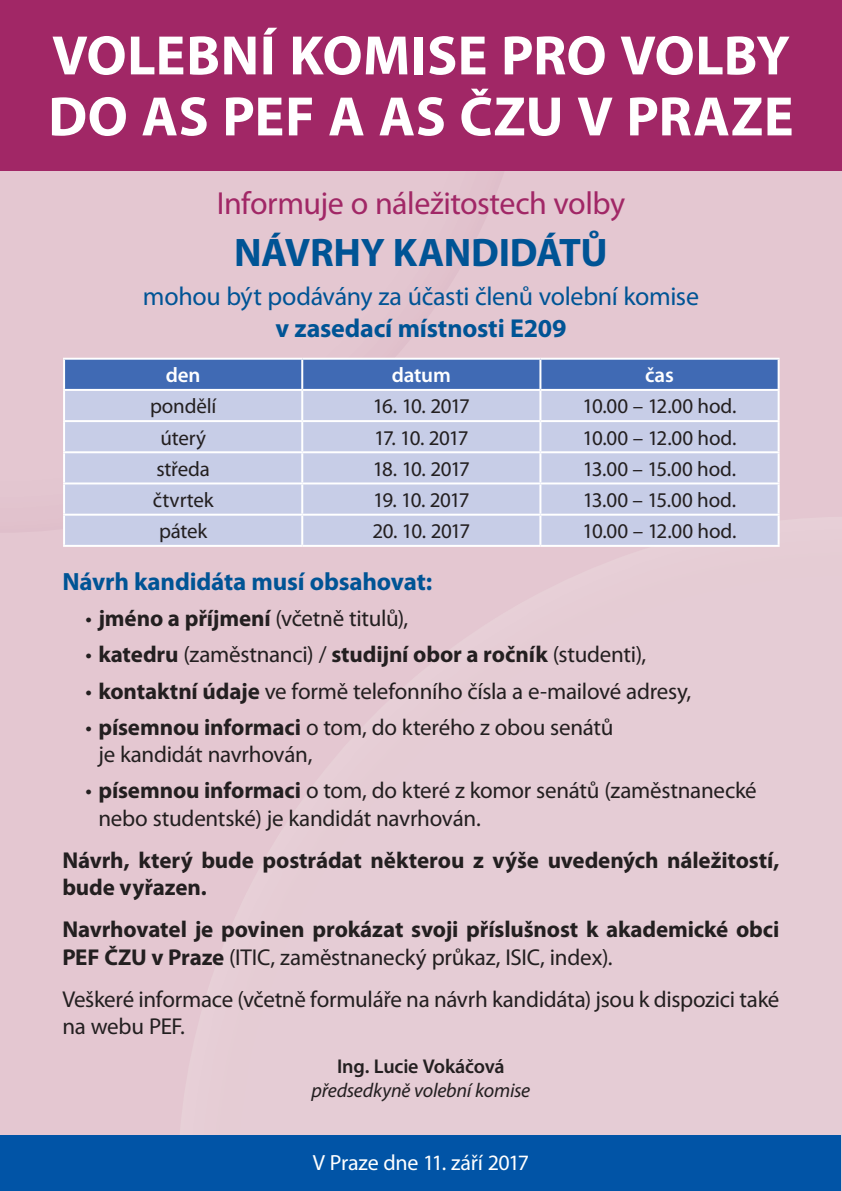
<style>
.page{position:relative;width:842px;height:1191px;background:#fff}
.page>*{position:absolute;margin:0;border:0;box-sizing:border-box;transform-origin:0 0}
.t1{font:700 56px/61px "Myriad Pro";letter-spacing:.005em;color:#fff}
.t2{font:700 40px "Myriad Pro";letter-spacing:-.01em;color:#005495}
.t3{font:32px "Myriad Pro";letter-spacing:-.015em;color:#a12766}
.t4{font:26px "Myriad Pro";letter-spacing:-.01em;color:#005495}
.t5{font:700 26px "Myriad Pro";letter-spacing:-.005em;color:#005495}
.t6{font:700 25px "Myriad Pro";letter-spacing:-.01em;color:#005495}
.t7{font:23px/27.6px "Myriad Pro";letter-spacing:-.015em;color:#231f20}
.t8{font:700 23px/27.6px "Myriad Pro";letter-spacing:-.005em;color:#231f20}
.t9{font:22px "Myriad Pro";letter-spacing:-.015em;color:#fff}
.t10{font:21px "Myriad Pro";letter-spacing:-.015em;color:#231f20}
.t11{font:600 21px "Myriad Pro";letter-spacing:-.01em;color:#fff}
.t12{font:21px "Myriad Pro";letter-spacing:.005em;color:#231f20}
.t13{font:italic 20px "Myriad Pro";letter-spacing:-.01em;color:#231f20}
.t14{font:600 20px "Myriad Pro";letter-spacing:-.01em;color:#231f20}
.s1{font-weight:700}
.s2{font-weight:400}
</style>
<div class="page">
<div style="left:0;top:170px;width:842px;height:965px;background:#e4c7d1"></div>
<div style="left:632px;top:517px;width:210px;height:674px;background:#e5ccd5"></div>
<div style="left:527px;top:553px;width:105px;height:582px;background:#e5ccd5"></div>
<div style="left:457px;top:599px;width:70px;height:536px;background:#e5ccd5"></div>
<div style="left:422px;top:643px;width:36px;height:492px;background:#e5ccd5"></div>
<div style="left:387px;top:670px;width:36px;height:465px;background:#e5ccd5"></div>
<div style="left:352px;top:701px;width:36px;height:434px;background:#e5ccd5"></div>
<div style="left:317px;top:737px;width:36px;height:398px;background:#e5ccd5"></div>
<div style="left:282px;top:779px;width:35px;height:356px;background:#e5ccd5"></div>
<div style="left:247px;top:829px;width:35px;height:306px;background:#e5ccd5"></div>
<div style="left:212px;top:891px;width:35px;height:244px;background:#e6cdd5"></div>
<div style="left:177px;top:975px;width:35px;height:160px;background:#e6cdd5"></div>
<div style="left:0;top:170px;width:355px;height:149px;background:#e4c7d1"></div>
<div style="left:355px;top:170px;width:178px;height:43px;background:#e4c7d1"></div>
<div style="left:355px;top:213px;width:107px;height:107px;background:#e4c7d1"></div>
<img style="left:461px;top:213px;width:28px;height:53px">
<div style="left:0;top:319px;width:213px;height:214px;background:#e4c7d1"></div>
<div style="left:213px;top:319px;width:177px;height:39px;background:#e4c7d1"></div>
<img style="left:390px;top:319px;width:36px;height:39px">
<div style="left:0;top:0;width:842px;height:170px;background:#a12766"></div>
<div style="left:0;top:1135px;width:841px;height:56px;background:#0154a6"></div>
<div style="left:65px;top:360px;width:713px;height:29px;background:#406ab4"></div>
<div style="left:65px;top:391px;width:713px;height:154px;background:#c7cde7"></div>
<hr style="left:63px;top:358px;width:239px;height:2px;background:#fff">
<hr style="left:63px;top:360px;width:2px;height:29px;background:#fff">
<hr style="left:302px;top:358px;width:238px;height:2px;background:#fff">
<hr style="left:301px;top:360px;width:2px;height:29px;background:#fff">
<hr style="left:540px;top:358px;width:240px;height:2px;background:#fff">
<hr style="left:539px;top:360px;width:2px;height:29px;background:#fff">
<hr style="left:778px;top:360px;width:2px;height:29px;background:#fff">
<hr style="left:63px;top:389px;width:239px;height:2px;background:#fff">
<hr style="left:63px;top:391px;width:2px;height:29px;background:#fff">
<hr style="left:302px;top:389px;width:238px;height:2px;background:#fff">
<hr style="left:301px;top:391px;width:2px;height:29px;background:#fff">
<hr style="left:540px;top:389px;width:240px;height:2px;background:#fff">
<hr style="left:539px;top:391px;width:2px;height:29px;background:#fff">
<hr style="left:778px;top:391px;width:2px;height:29px;background:#fff">
<hr style="left:63px;top:420px;width:239px;height:2px;background:#fff">
<hr style="left:63px;top:422px;width:2px;height:29px;background:#fff">
<hr style="left:302px;top:420px;width:238px;height:2px;background:#fff">
<hr style="left:301px;top:422px;width:2px;height:29px;background:#fff">
<hr style="left:540px;top:420px;width:240px;height:2px;background:#fff">
<hr style="left:539px;top:422px;width:2px;height:29px;background:#fff">
<hr style="left:778px;top:422px;width:2px;height:29px;background:#fff">
<hr style="left:63px;top:451px;width:239px;height:2px;background:#fff">
<hr style="left:63px;top:453px;width:2px;height:29px;background:#fff">
<hr style="left:302px;top:451px;width:238px;height:2px;background:#fff">
<hr style="left:301px;top:453px;width:2px;height:29px;background:#fff">
<hr style="left:540px;top:451px;width:240px;height:2px;background:#fff">
<hr style="left:539px;top:453px;width:2px;height:29px;background:#fff">
<hr style="left:778px;top:453px;width:2px;height:29px;background:#fff">
<hr style="left:63px;top:482px;width:239px;height:2px;background:#fff">
<hr style="left:63px;top:484px;width:2px;height:29px;background:#fff">
<hr style="left:302px;top:482px;width:238px;height:2px;background:#fff">
<hr style="left:301px;top:484px;width:2px;height:29px;background:#fff">
<hr style="left:540px;top:482px;width:240px;height:2px;background:#fff">
<hr style="left:539px;top:484px;width:2px;height:29px;background:#fff">
<hr style="left:778px;top:484px;width:2px;height:29px;background:#fff">
<hr style="left:63px;top:513px;width:239px;height:2px;background:#fff">
<hr style="left:63px;top:515px;width:2px;height:30px;background:#fff">
<hr style="left:302px;top:513px;width:238px;height:2px;background:#fff">
<hr style="left:301px;top:515px;width:2px;height:30px;background:#fff">
<hr style="left:540px;top:513px;width:240px;height:2px;background:#fff">
<hr style="left:539px;top:515px;width:2px;height:30px;background:#fff">
<hr style="left:778px;top:515px;width:2px;height:30px;background:#fff">
<hr style="left:63px;top:545px;width:239px;height:2px;background:#fff">
<hr style="left:302px;top:545px;width:238px;height:2px;background:#fff">
<hr style="left:540px;top:545px;width:240px;height:2px;background:#fff">
<h1 class="t1" style="left:48px;top:23px;width:747px">VOLEBNÍ KOMISE PRO VOLBY<br>DO AS PEF A AS ČZU V PRAZE</h1>
<h3 class="t3" style="left:217px;top:183px;width:410px">Informuje o náležitostech volby</h3>
<h2 class="t2" style="left:234px;top:226px;width:375px">NÁVRHY KANDIDÁTŮ</h2>
<p class="t4" style="left:143px;top:280px;width:558px">mohou být podávány za účasti členů volební komise</p>
<p class="t5" style="left:275px;top:311px;width:293px">v zasedací místnosti E209</p>
<p class="t11" style="left:166px;top:362px;width:36px">den</p>
<p class="t11" style="left:392px;top:362px;width:61px">datum</p>
<p class="t11" style="left:645px;top:362px;width:30px">čas</p>
<p class="t10" style="left:150px;top:393px;width:68px">pondělí</p>
<p class="t10" style="left:373px;top:393px;width:99px">16. 10. 2017</p>
<p class="t10" style="left:582px;top:393px;width:156px">10.00 – 12.00 hod.</p>
<p class="t10" style="left:160px;top:424px;width:47px">úterý</p>
<p class="t10" style="left:374px;top:424px;width:96px">17. 10. 2017</p>
<p class="t10" style="left:582px;top:424px;width:156px">10.00 – 12.00 hod.</p>
<p class="t10" style="left:156px;top:456px;width:55px">středa</p>
<p class="t10" style="left:373px;top:456px;width:99px">18. 10. 2017</p>
<p class="t10" style="left:583px;top:456px;width:155px">13.00 – 15.00 hod.</p>
<p class="t12" style="left:153px;top:487px;width:62px">čtvrtek</p>
<p class="t10" style="left:373px;top:487px;width:98px">19. 10. 2017</p>
<p class="t10" style="left:583px;top:487px;width:155px">13.00 – 15.00 hod.</p>
<p class="t10" style="left:159px;top:518px;width:50px">pátek</p>
<p class="t10" style="left:372px;top:518px;width:99px">20. 10. 2017</p>
<p class="t10" style="left:582px;top:518px;width:156px">10.00 – 12.00 hod.</p>
<p class="t6" style="left:62px;top:565px;width:371px">Návrh kandidáta musí obsahovat:</p>
<p class="t7" style="left:85px;top:604px;width:324px">• <span class="s1">jméno a příjmení</span> (včetně titulů),</p>
<p class="t7" style="left:85px;top:640px;width:562px">• <span class="s1">katedru</span> (zaměstnanci) / <span class="s1">studijní obor a ročník</span> (studenti),</p>
<p class="t7" style="left:85px;top:676px;width:607px">• <span class="s1">kontaktní údaje</span> ve formě telefonního čísla a e-mailové adresy,</p>
<p class="t7" style="left:98px;top:712px;width:517px;text-indent:-13px">• <span class="s1">písemnou informaci</span> o tom, do kterého z obou senátů je kandidát navrhován,</p>
<p class="t7" style="left:98px;top:776px;width:660px;text-indent:-13px">• <span class="s1">písemnou informaci</span> o tom, do které z komor senátů (zaměstnanecké nebo studentské) je kandidát navrhován.</p>
<p class="t8" style="left:62px;top:845px;width:719px">Návrh, který bude postrádat některou z výše uvedených náležitostí, bude vyřazen.</p>
<p class="t8" style="left:62px;top:915px;width:719px">Navrhovatel je povinen prokázat svoji příslušnost k akademické obci<br>PEF ČZU v Praze <span class="s2">(ITIC, zaměstnanecký průkaz, ISIC, index).</span></p>
<p class="t7" style="left:62px;top:984px;width:718px">Veškeré informace (včetně formuláře na návrh kandidáta) jsou k dispozici také na webu PEF.</p>
<p class="t14" style="left:337px;top:1053px;width:169px">Ing. Lucie Vokáčová</p>
<p class="t13" style="left:312px;top:1077px;width:220px">předsedkyně volební komise</p>
<p class="t9" style="left:313px;top:1148px;width:218px">V Praze dne 11. září 2017</p>
</div>
